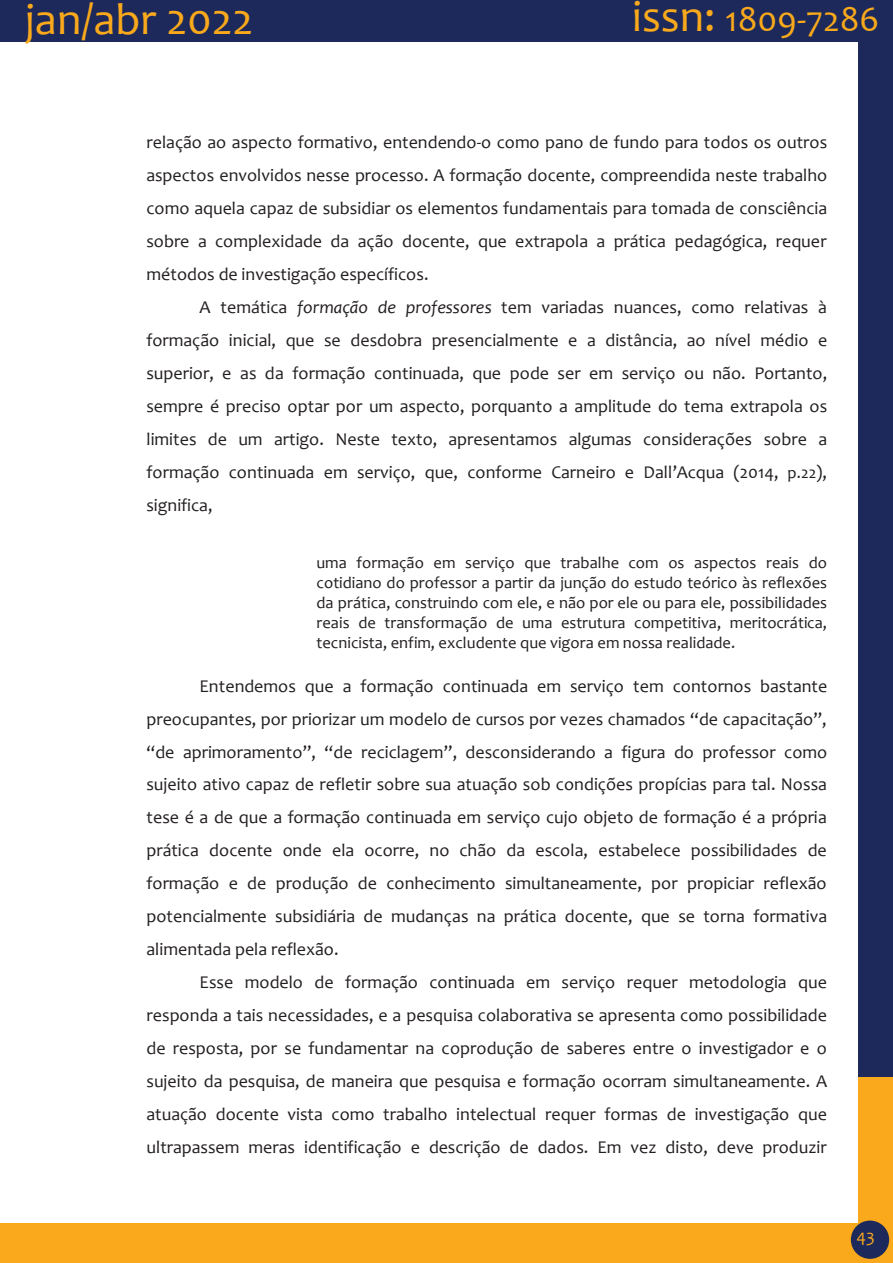
<style>
.page{position:relative;width:893px;height:1263px;background:#fff}
.page>*{position:absolute;margin:0;border:0;box-sizing:border-box;transform-origin:0 0}
.t1{font:45px "Candara";color:#f9a91b}
.t2{font:36px "Candara";color:#f9a91b}
.t3{font:18px/33px "Candara";color:#231f20;text-align:justify}
.t4{font:18px "Candara";color:#f9a91b}
.t5{font:16.5px/20.1px "Candara";color:#231f20;text-align:justify}
.s1{font-size:45px}
.s2{font-style:italic}
.s3{font-size:16.5px}
</style>
<div class="page">
<div style="left:858px;top:0;width:34px;height:1079px;background:#1d295a"></div>
<div style="left:0;top:0;width:890px;height:41px;background:#1d295a"></div>
<div style="left:858px;top:1078px;width:35px;height:185px;background:#f9a91b"></div>
<div style="left:0;top:1224px;width:860px;height:39px;background:#f9a91b"></div>
<div style="left:851px;top:1221px;width:38px;height:38px;background:#1d295a;border-radius:50%"></div>
<h1 class="t1" style="left:25px;top:1px;width:230px">jan/abr 2022</h1>
<h2 class="t2" style="left:632px;top:5px;width:249px"><span class="s1">issn:</span> 1809-7286</h2>
<p class="t3" style="left:146px;top:128px;width:682px">relação ao aspecto formativo, entendendo-o como pano de fundo para todos os outros aspectos envolvidos nesse processo. A formação docente, compreendida neste trabalho como aquela capaz de subsidiar os elementos fundamentais para tomada de consciência sobre a complexidade da ação docente, que extrapola a prática pedagógica, requer métodos de investigação específicos.</p>
<p class="t3" style="left:146px;top:293px;width:682px;text-indent:53px">A temática <span class="s2">formação de professores</span> tem variadas nuances, como relativas à formação inicial, que se desdobra presencialmente e a distância, ao nível médio e superior, e as da formação continuada, que pode ser em serviço ou não. Portanto, sempre é preciso optar por um aspecto, porquanto a amplitude do tema extrapola os limites de um artigo. Neste texto, apresentamos algumas considerações sobre a formação continuada em serviço, que, conforme Carneiro e Dall’Acqua (2014, <span class="s3">p.22</span>), significa,</p>
<p class="t5" style="left:317px;top:554px;width:512px">uma formação em serviço que trabalhe com os aspectos reais do cotidiano do professor a partir da junção do estudo teórico às reflexões da prática, construindo com ele, e não por ele ou para ele, possibilidades reais de transformação de uma estrutura competitiva, meritocrática, tecnicista, enfim, excludente que vigora em nossa realidade.</p>
<p class="t3" style="left:146px;top:671px;width:682px;text-indent:53px">Entendemos que a formação continuada em serviço tem contornos bastante preocupantes, por priorizar um modelo de cursos por vezes chamados “de capacitação”, “de aprimoramento”, “de reciclagem”, desconsiderando a figura do professor como sujeito ativo capaz de refletir sobre sua atuação sob condições propícias para tal. Nossa tese é a de que a formação continuada em serviço cujo objeto de formação é a própria prática docente onde ela ocorre, no chão da escola, estabelece possibilidades de formação e de produção de conhecimento simultaneamente, por propiciar reflexão potencialmente subsidiária de mudanças na prática docente, que se torna formativa alimentada pela reflexão.</p>
<p class="t3" style="left:147px;top:968px;width:682px;text-indent:53px">Esse modelo de formação continuada em serviço requer metodologia que responda a tais necessidades, e a pesquisa colaborativa se apresenta como possibilidade de resposta, por se fundamentar na coprodução de saberes entre o investigador e o sujeito da pesquisa, de maneira que pesquisa e formação ocorram simultaneamente. A atuação docente vista como trabalho intelectual requer formas de investigação que ultrapassem meras identificação e descrição de dados. Em vez disto, deve produzir</p>
<p class="t4" style="left:856px;top:1229px;width:20px">43</p>
</div>
